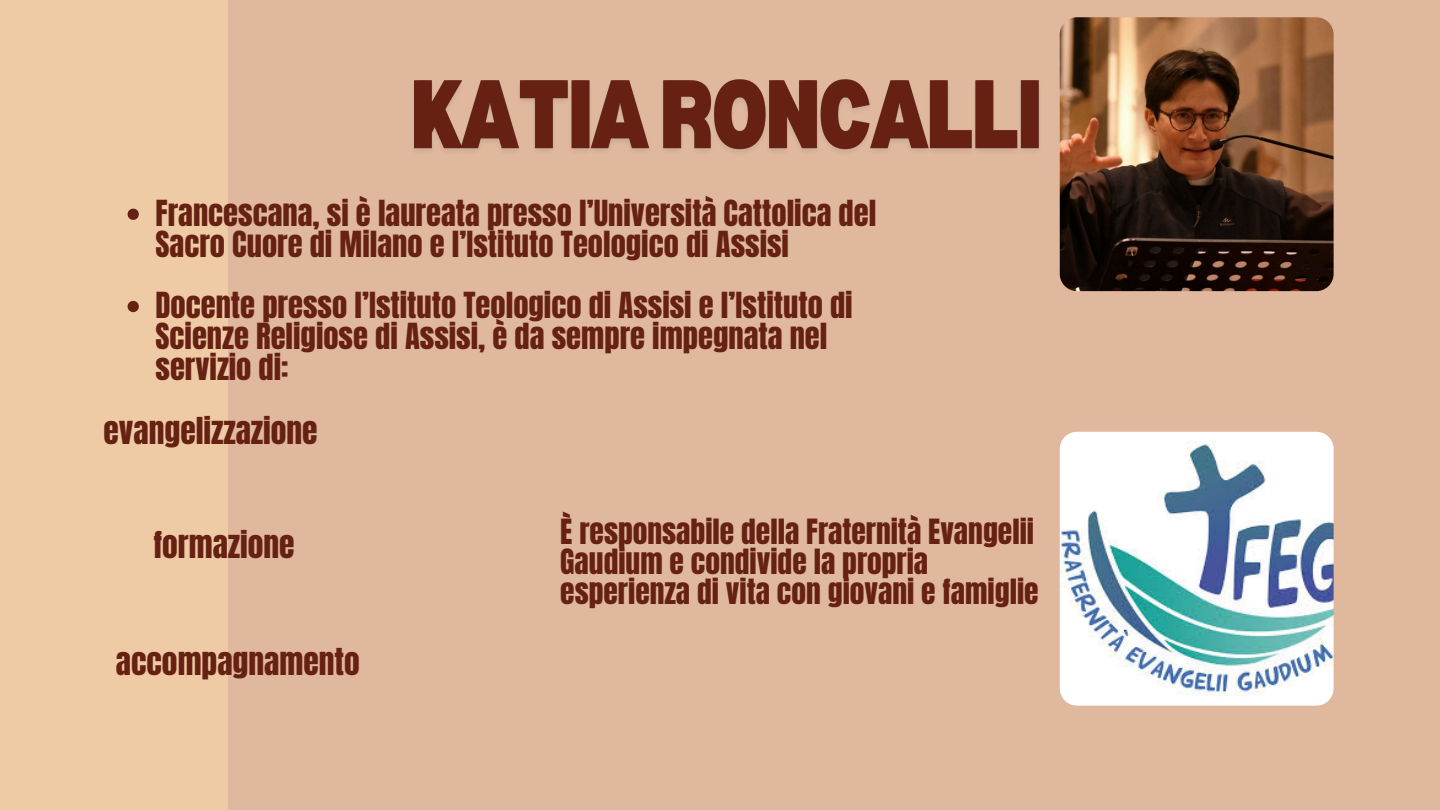
<style>
.page{position:relative;width:1440px;height:810px;background:#dfb89e}
.page>*{position:absolute;margin:0;border:0;box-sizing:border-box;transform-origin:0 0}
.t1{font:31.6px "Anton";color:#662113}
.t2{font:30.6px/30.8px "Anton";color:#662113}
.t3{font:29.6px/30px "Anton";color:#662113}
</style>
<div class="page">
<div style="left:0;top:0;width:228px;height:810px;background:#eecba5"></div>
<img style="left:1060px;top:432px;width:274px;height:274px">
<img style="left:1060px;top:17px;width:274px;height:274px">
<img style="left:414px;top:79px;width:625px;height:73px">
<svg style="left:128px;top:209px;width:11px;height:11px"></svg>
<svg style="left:128px;top:301px;width:11px;height:11px"></svg>
<p class="t2" style="left:156px;top:198px;width:722px">Francescana, si è laureata presso l’Università Cattolica del<br>Sacro Cuore di Milano e l’Istituto Teologico di Assisi</p>
<p class="t2" style="left:156px;top:290px;width:699px">Docente presso l’Istituto Teologico di Assisi e l’Istituto di<br>Scienze Religiose di Assisi, è da sempre impegnata nel servizio di:</p>
<p class="t1" style="left:104px;top:408px;width:216px">evangelizzazione</p>
<p class="t1" style="left:153px;top:522px;width:143px">formazione</p>
<p class="t1" style="left:116px;top:639px;width:246px">accompagnamento</p>
<p class="t3" style="left:560px;top:517px;width:480px">È responsabile della Fraternità Evangelii<br>Gaudium e condivide la propria esperienza di vita con giovani e famiglie</p>
</div>
